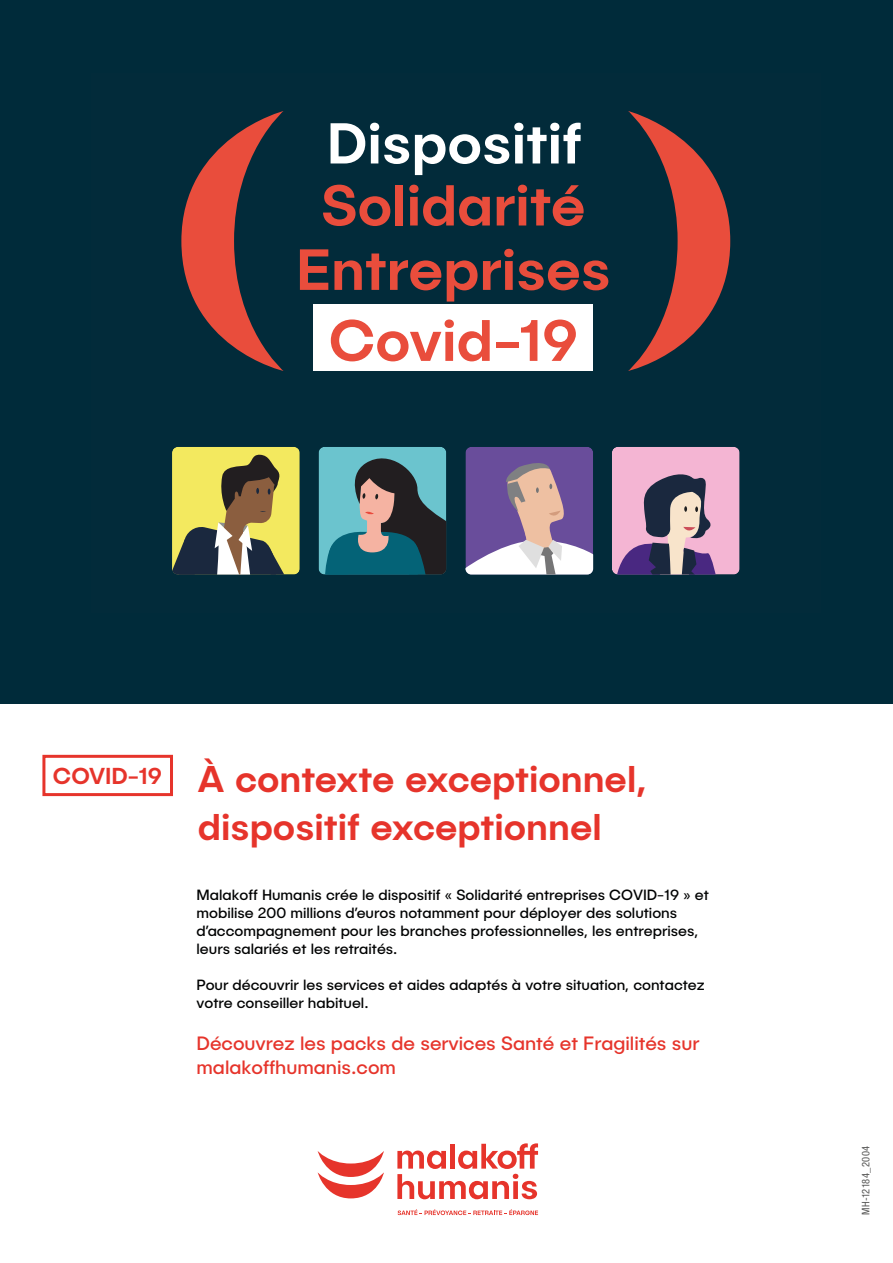
<style>
.page{position:relative;width:893px;height:1263px;background:#fff}
.page>*{position:absolute;margin:0;border:0;box-sizing:border-box;transform-origin:0 0}
.t1{font:500 58.8px "Publica Sans";color:#e94d3c}
.t2{font:500 58.35px "Publica Sans";color:#e94d3c}
.t3{font:500 58.05px "Publica Sans";color:#e94d3c}
.t4{font:500 57.9px "Publica Sans";color:#fff}
.t5{font:500 37.5px/48px "Publica Sans";color:#e6342b}
.t6{font:19.5px/23.4px "Publica Sans";color:#e6342b}
.t7{font:15px/18px "Publica Sans";color:#010202}
.t8{font:condensed 10.5px "Helvetica Neue LT Std";letter-spacing:.03em;color:#575756}
</style>
<div class="page">
<svg style="left:397px;top:1143px;width:141px;height:56px"></svg>
<svg style="left:318px;top:1151px;width:66px;height:47px"></svg>
<svg style="left:398px;top:1209px;width:140px;height:6px"></svg>
<div style="left:42px;top:755px;width:131px;height:41px;border:3px solid #e6342b"></div>
<div style="left:0;top:0;width:893px;height:703px;background:#002b3a"></div>
<svg style="left:319px;top:447px;width:127px;height:127px;background:#518087"></svg>
<svg style="left:465px;top:447px;width:128px;height:127px;background:#9780a9"></svg>
<svg style="left:612px;top:447px;width:128px;height:127px;background:#bc93ae"></svg>
<div style="left:313px;top:304px;width:279px;height:67px;background:#fff"></div>
<svg style="left:628px;top:111px;width:102px;height:260px"></svg>
<svg style="left:181px;top:111px;width:103px;height:260px"></svg>
<svg style="left:172px;top:447px;width:128px;height:127px;background:#b0a659"></svg>
<h3 class="t4" style="left:327px;top:106px;width:257px">Dispositif</h3>
<h3 class="t3" style="left:321px;top:168px;width:266px">Solidarité</h3>
<h2 class="t2" style="left:296px;top:232px;width:316px">Entreprises</h2>
<h1 class="t1" style="left:329px;top:303px;width:251px">Covid-19</h1>
<h3 class="t5" style="left:198px;top:754px;width:451px;text-indent:-145px"><sup>COVID-19</sup> À contexte exceptionnel, dispositif exceptionnel</h3>
<p class="t7" style="left:197px;top:886px;width:514px">Malakoff Humanis crée le dispositif « Solidarité entreprises COVID-19 » et mobilise 200 millions d’euros notamment pour déployer des solutions d’accompagnement pour les branches professionnelles, les entreprises, leurs salariés et les retraités.</p>
<p class="t7" style="left:197px;top:976px;width:510px">Pour découvrir les services et aides adaptés à votre situation, contactez votre conseiller habituel.</p>
<h3 class="t6" style="left:197px;top:1031px;width:504px">Découvrez les packs de services Santé et Fragilités sur malakoffhumanis.com</h3>
<p class="t8" style="left:860px;top:1215px;width:71px;rotate:-90deg">MH-12184_2004</p>
</div>
